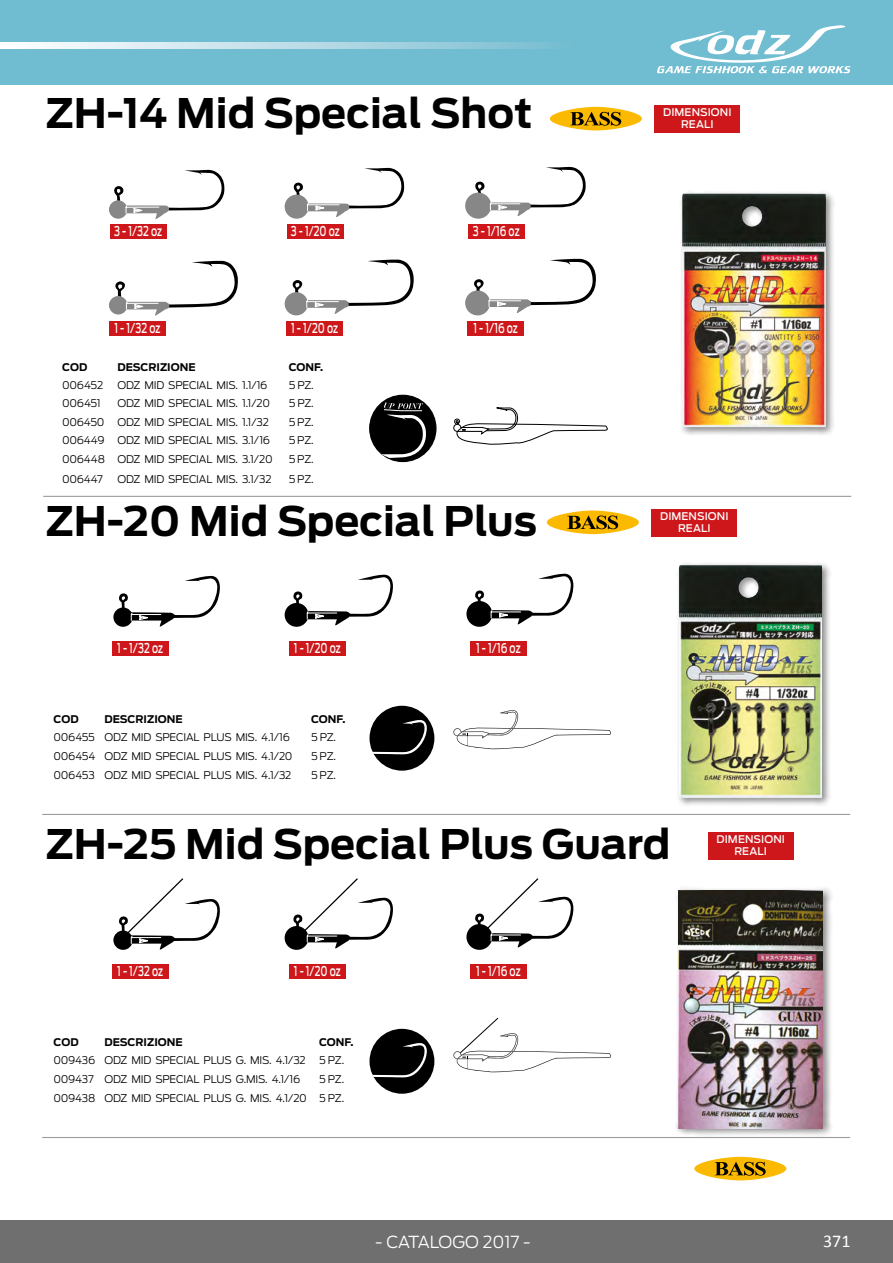
<style>
.page{position:relative;width:893px;height:1263px;background:#fff}
.page>*{position:absolute;margin:0;border:0;box-sizing:border-box;transform-origin:0 0}
.t1{font:700 40.5px "Ford Antenna";color:#000}
.t2{font:18px "Calibri";color:#fff}
.t3{font:300 16.5px "Ford Antenna";letter-spacing:-.01em;color:#fff}
.t4{font:500 13.5px "Ford Antenna";color:#fff;scale:.7 1}
.t5{font:300 10.5px/18.3px "Ford Antenna";letter-spacing:-.025em;color:#000;text-align:right}
.t6{font:700 10.5px "Ford Antenna";color:#000}
.t7{font:500 10.5px/12px "Ford Antenna";letter-spacing:.01em;color:#fff;text-align:center}
</style>
<div class="page">
<div style="left:0;top:0;width:893px;height:85px;background:#70bcd0"></div>
<svg style="left:0;top:43px;width:544px;height:6px;background:#c0dfe9"></svg>
<div style="left:0;top:1220px;width:893px;height:43px;background:#706f6f"></div>
<svg style="left:657px;top:25px;width:193px;height:48px"></svg>
<hr style="left:43px;top:496px;width:808px;height:1px;background:#9d9d9c">
<hr style="left:42px;top:814px;width:808px;height:1px;background:#9d9d9c">
<hr style="left:42px;top:1137px;width:808px;height:1px;background:#9d9d9c">
<div style="left:550px;top:107px;width:92px;height:23px;background:#fbba00;border-radius:50%"></div>
<svg style="left:570px;top:112px;width:51px;height:14px"></svg>
<svg style="left:547px;top:510px;width:92px;height:24px"></svg>
<svg style="left:567px;top:515px;width:51px;height:14px"></svg>
<svg style="left:694px;top:1157px;width:92px;height:23px"></svg>
<svg style="left:715px;top:1162px;width:51px;height:13px"></svg>
<div style="left:655px;top:106px;width:85px;height:27px;background:#cd171a"></div>
<div style="left:652px;top:509px;width:85px;height:28px;background:#cd171a"></div>
<div style="left:708px;top:832px;width:85px;height:28px;background:#cd171a"></div>
<div style="left:110px;top:224px;width:56px;height:15px;background:#cd171a"></div>
<div style="left:287px;top:224px;width:56px;height:15px;background:#cd171a"></div>
<div style="left:468px;top:224px;width:57px;height:15px;background:#cd171a"></div>
<div style="left:109px;top:322px;width:57px;height:14px;background:#cd171a"></div>
<div style="left:286px;top:322px;width:57px;height:14px;background:#cd171a"></div>
<div style="left:467px;top:322px;width:57px;height:14px;background:#cd171a"></div>
<div style="left:112px;top:641px;width:56px;height:14px;background:#cd171a"></div>
<div style="left:112px;top:964px;width:56px;height:15px;background:#cd171a"></div>
<div style="left:289px;top:641px;width:57px;height:14px;background:#cd171a"></div>
<div style="left:289px;top:964px;width:57px;height:15px;background:#cd171a"></div>
<div style="left:470px;top:641px;width:57px;height:14px;background:#cd171a"></div>
<div style="left:470px;top:964px;width:57px;height:15px;background:#cd171a"></div>
<div style="left:370px;top:395px;width:66px;height:67px;background:#000;border-radius:50%"></div>
<div style="left:369px;top:395px;width:67px;height:67px;border:1px solid #000;border-radius:50%"></div>
<svg style="left:381px;top:402px;width:46px;height:56px"></svg>
<div style="left:109px;top:200px;width:18px;height:19px;background:#878787;border-radius:50%"></div>
<svg style="left:114px;top:170px;width:111px;height:49px"></svg>
<div style="left:284px;top:194px;width:25px;height:25px;background:#878787;border-radius:50%"></div>
<svg style="left:294px;top:168px;width:111px;height:49px"></svg>
<div style="left:465px;top:193px;width:26px;height:26px;background:#878787;border-radius:50%"></div>
<svg style="left:475px;top:167px;width:111px;height:49px"></svg>
<div style="left:109px;top:296px;width:19px;height:19px;background:#878787;border-radius:50%"></div>
<svg style="left:115px;top:261px;width:123px;height:55px"></svg>
<div style="left:285px;top:292px;width:23px;height:23px;background:#878787;border-radius:50%"></div>
<svg style="left:292px;top:259px;width:122px;height:55px"></svg>
<div style="left:465px;top:290px;width:25px;height:25px;background:#878787;border-radius:50%"></div>
<svg style="left:474px;top:259px;width:122px;height:54px"></svg>
<div style="left:679px;top:190px;width:157px;height:246px;background:#000;opacity:.45"></div>
<img style="left:682px;top:194px;width:144px;height:233px">
<div style="left:370px;top:706px;width:64px;height:65px;background:#000;border-radius:50%"></div>
<svg style="left:369px;top:719px;width:58px;height:35px"></svg>
<div style="left:370px;top:1029px;width:64px;height:65px;background:#000;border-radius:50%"></div>
<svg style="left:369px;top:1042px;width:58px;height:35px"></svg>
<svg style="left:113px;top:607px;width:20px;height:20px"></svg>
<svg style="left:113px;top:930px;width:20px;height:20px"></svg>
<svg style="left:119px;top:576px;width:101px;height:51px"></svg>
<div style="left:285px;top:603px;width:24px;height:24px;background:#000;border-radius:50%"></div>
<div style="left:285px;top:926px;width:24px;height:24px;background:#000;border-radius:50%"></div>
<svg style="left:293px;top:574px;width:100px;height:52px"></svg>
<div style="left:466px;top:601px;width:26px;height:26px;background:#000;border-radius:50%"></div>
<div style="left:466px;top:924px;width:26px;height:26px;background:#000;border-radius:50%"></div>
<svg style="left:475px;top:574px;width:99px;height:51px"></svg>
<svg style="left:453px;top:407px;width:155px;height:38px"></svg>
<div style="left:676px;top:562px;width:156px;height:245px;background:#000;opacity:.45"></div>
<img style="left:679px;top:565px;width:143px;height:233px">
<div style="left:675px;top:887px;width:157px;height:250px;background:#000;opacity:.45"></div>
<img style="left:678px;top:890px;width:145px;height:238px">
<svg style="left:453px;top:710px;width:158px;height:40px"></svg>
<svg style="left:453px;top:1017px;width:158px;height:56px"></svg>
<svg style="left:119px;top:878px;width:101px;height:72px"></svg>
<svg style="left:293px;top:878px;width:100px;height:71px"></svg>
<svg style="left:475px;top:878px;width:99px;height:70px"></svg>
<h1 class="t1" style="left:46px;top:77px;width:488px">ZH-14 Mid Special Shot</h1>
<p class="t4" style="left:114px;top:219px;width:70px">3 - 1/32 oz</p>
<p class="t4" style="left:291px;top:219px;width:72px">3 - 1/20 oz</p>
<p class="t4" style="left:473px;top:219px;width:68px">3 - 1/16 oz</p>
<p class="t4" style="left:114px;top:316px;width:67px">1 - 1/32 oz</p>
<p class="t4" style="left:291px;top:316px;width:69px">1 - 1/20 oz</p>
<p class="t4" style="left:473px;top:316px;width:65px">1 - 1/16 oz</p>
<p class="t6" style="left:62px;top:358px;width:27px">COD</p>
<p class="t6" style="left:117px;top:358px;width:80px">DESCRIZIONE</p>
<p class="t6" style="left:289px;top:358px;width:36px">CONF.</p>
<p class="t5" style="left:62px;top:375px;width:42px">006452</p>
<p class="t5" style="left:117px;top:375px;width:152px">ODZ MID SPECIAL MIS. 1.1/16</p>
<p class="t5" style="left:289px;top:375px;width:27px">5 PZ.</p>
<p class="t5" style="left:62px;top:393px;width:40px">006451</p>
<p class="t5" style="left:117px;top:393px;width:154px">ODZ MID SPECIAL MIS. 1.1/20</p>
<p class="t5" style="left:289px;top:393px;width:27px">5 PZ.</p>
<p class="t5" style="left:62px;top:411px;width:208px">006450 ODZ MID SPECIAL MIS. 1.1/32</p>
<p class="t5" style="left:289px;top:411px;width:27px">5 PZ.</p>
<p class="t5" style="left:62px;top:430px;width:209px">006449 ODZ MID SPECIAL MIS. 3.1/16</p>
<p class="t5" style="left:289px;top:430px;width:27px">5 PZ.</p>
<p class="t5" style="left:62px;top:449px;width:212px">006448 ODZ MID SPECIAL MIS. 3.1/20</p>
<p class="t5" style="left:289px;top:449px;width:27px">5 PZ.</p>
<p class="t5" style="left:62px;top:469px;width:42px">006447</p>
<p class="t5" style="left:117px;top:469px;width:156px">ODZ MID SPECIAL MIS. 3.1/32</p>
<p class="t5" style="left:289px;top:469px;width:27px">5 PZ.</p>
<h1 class="t1" style="left:46px;top:484px;width:493px">ZH-20 Mid Special Plus</h1>
<p class="t4" style="left:117px;top:636px;width:67px">1 - 1/32 oz</p>
<p class="t4" style="left:294px;top:636px;width:69px">1 - 1/20 oz</p>
<p class="t6" style="left:54px;top:709px;width:27px">COD</p>
<p class="t6" style="left:105px;top:709px;width:80px">DESCRIZIONE</p>
<p class="t6" style="left:311px;top:709px;width:36px">CONF.</p>
<p class="t5" style="left:54px;top:727px;width:238px">006455 ODZ MID SPECIAL PLUS MIS. 4.1/16</p>
<p class="t5" style="left:311px;top:727px;width:27px">5 PZ.</p>
<p class="t5" style="left:54px;top:746px;width:240px">006454 ODZ MID SPECIAL PLUS MIS. 4.1/20</p>
<p class="t5" style="left:311px;top:746px;width:27px">5 PZ.</p>
<p class="t5" style="left:54px;top:764px;width:239px">006453 ODZ MID SPECIAL PLUS MIS. 4.1/32</p>
<p class="t5" style="left:311px;top:764px;width:27px">5 PZ.</p>
<p class="t4" style="left:476px;top:636px;width:65px">1 - 1/16 oz</p>
<p class="t7" style="left:663px;top:105px;width:70px">DIMENSIONI<br>REALI</p>
<p class="t7" style="left:660px;top:509px;width:70px">DIMENSIONI<br>REALI</p>
<h1 class="t1" style="left:46px;top:807px;width:626px">ZH-25 Mid Special Plus Guard</h1>
<p class="t4" style="left:117px;top:959px;width:67px">1 - 1/32 oz</p>
<p class="t4" style="left:294px;top:959px;width:69px">1 - 1/20 oz</p>
<p class="t6" style="left:54px;top:1032px;width:27px">COD</p>
<p class="t6" style="left:105px;top:1032px;width:80px">DESCRIZIONE</p>
<p class="t6" style="left:319px;top:1032px;width:36px">CONF.</p>
<p class="t5" style="left:54px;top:1050px;width:254px">009436 ODZ MID SPECIAL PLUS G. MIS. 4.1/32</p>
<p class="t5" style="left:319px;top:1050px;width:27px">5 PZ.</p>
<p class="t5" style="left:54px;top:1069px;width:248px">009437 ODZ MID SPECIAL PLUS G.MIS. 4.1/16</p>
<p class="t5" style="left:54px;top:1069px;width:292px">5 PZ.<br>009438 ODZ MID SPECIAL PLUS G. MIS. 4.1/20 5 PZ.</p>
<p class="t4" style="left:476px;top:959px;width:65px">1 - 1/16 oz</p>
<p class="t7" style="left:716px;top:832px;width:70px">DIMENSIONI<br>REALI</p>
<h3 class="t3" style="left:375px;top:1228px;width:157px">- CATALOGO 2017 -</h3>
<h2 class="t2" style="left:823px;top:1229px;width:29px">371</h2>
</div>
